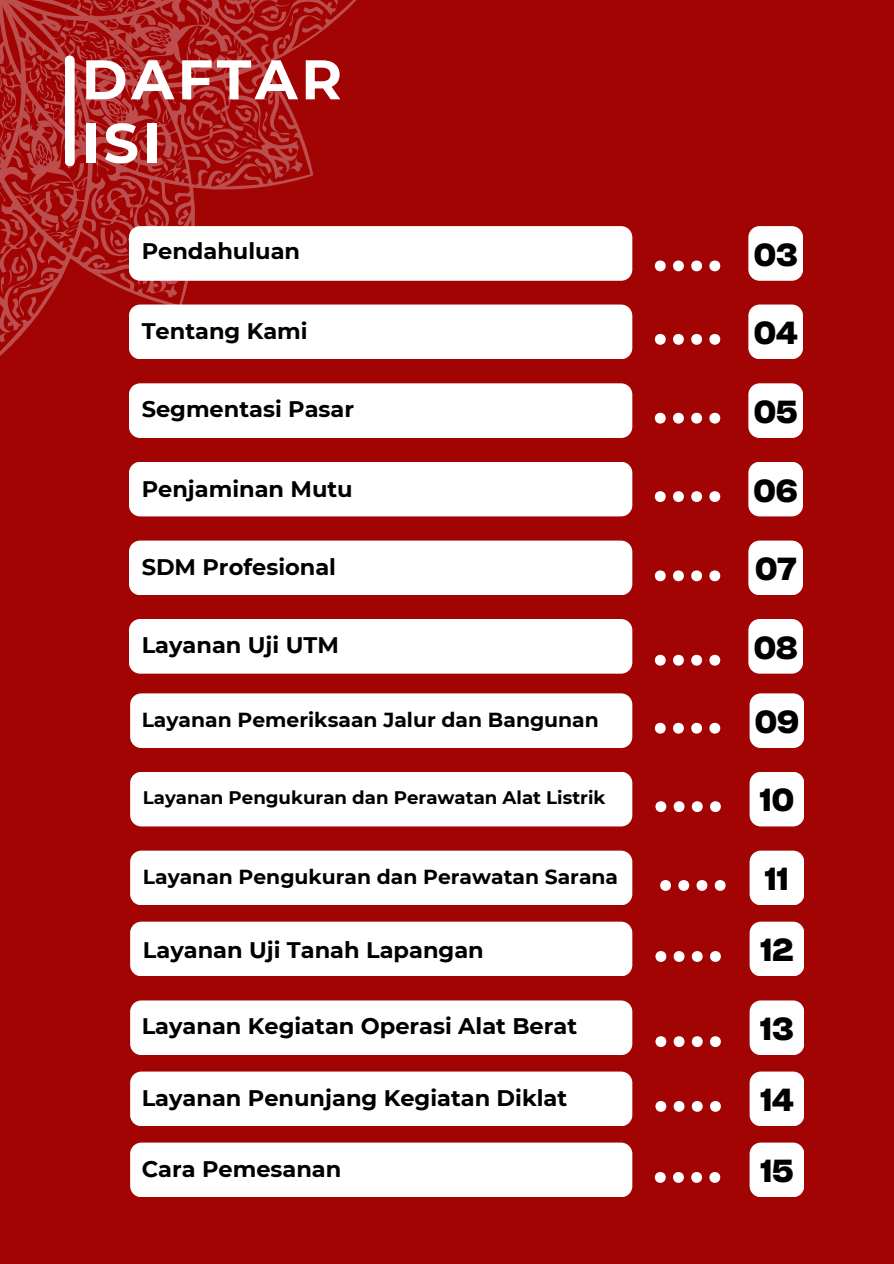
<style>
.page{position:relative;width:894px;height:1264px;background:#fff}
.page>*{position:absolute;margin:0;border:0;box-sizing:border-box;transform-origin:0 0}
.t1{font:700 55.8px "Montserrat";letter-spacing:.065em;color:#fff}
.t2{font:700 30.6px "Cy Grotesk Key";color:#000}
.t3{font:700 22.5px "Montserrat";color:#000}
.t4{font:700 20.25px "Montserrat";color:#000}
.t5{font:700 18.15px "Montserrat";color:#000}
</style>
<div class="page">
<div style="left:0;top:0;width:893px;height:1263px;background:#a20303"></div>
<svg style="left:0;top:0;width:357px;height:356px"></svg>
<svg style="left:65px;top:55px;width:10px;height:111px"></svg>
<svg style="left:748px;top:226px;width:54px;height:55px;background:#faf3f3"></svg>
<div style="left:748px;top:383px;width:54px;height:55px;background:#fff"></div>
<div style="left:748px;top:540px;width:54px;height:55px;background:#fff"></div>
<div style="left:748px;top:304px;width:54px;height:55px;background:#fff"></div>
<div style="left:748px;top:462px;width:54px;height:54px;background:#fff"></div>
<div style="left:748px;top:619px;width:54px;height:54px;background:#fff"></div>
<div style="left:129px;top:226px;width:503px;height:55px;background:#fff"></div>
<div style="left:129px;top:383px;width:503px;height:55px;background:#fff"></div>
<div style="left:129px;top:540px;width:503px;height:55px;background:#fff"></div>
<div style="left:129px;top:304px;width:503px;height:55px;background:#fff"></div>
<div style="left:129px;top:462px;width:503px;height:54px;background:#fff"></div>
<div style="left:129px;top:619px;width:503px;height:54px;background:#fff"></div>
<svg style="left:749px;top:693px;width:55px;height:55px;background:#faf1f1"></svg>
<svg style="left:749px;top:850px;width:55px;height:55px;background:#f9f1f1"></svg>
<div style="left:749px;top:772px;width:55px;height:54px;background:#fff"></div>
<div style="left:130px;top:693px;width:502px;height:55px;background:#fff"></div>
<div style="left:130px;top:850px;width:502px;height:55px;background:#fff"></div>
<div style="left:130px;top:772px;width:502px;height:54px;background:#fff"></div>
<svg style="left:749px;top:1000px;width:55px;height:55px;background:#faf1f1"></svg>
<svg style="left:749px;top:921px;width:55px;height:55px;background:#f9f1f1"></svg>
<div style="left:130px;top:1000px;width:502px;height:55px;background:#fff"></div>
<div style="left:130px;top:921px;width:502px;height:55px;background:#fff"></div>
<svg style="left:749px;top:1071px;width:55px;height:55px;background:#f9f1f1"></svg>
<div style="left:130px;top:1071px;width:502px;height:55px;background:#fff"></div>
<svg style="left:749px;top:1142px;width:55px;height:55px;background:#f9f1f1"></svg>
<div style="left:130px;top:1142px;width:502px;height:55px;background:#fff"></div>
<p class="t1" style="left:82px;top:45px;width:262px">DAFTAR</p>
<p class="t1" style="left:82px;top:109px;width:81px">ISI</p>
<p class="t3" style="left:142px;top:237px;width:160px">Pendahuluan</p>
<h2 class="t2" style="left:753px;top:235px;width:45px">03</h2>
<p class="t1" style="left:652px;top:217px;width:71px">....</p>
<h2 class="t3" style="left:142px;top:317px;width:167px">Tentang Kami</h2>
<p class="t1" style="left:652px;top:290px;width:71px">....</p>
<h2 class="t2" style="left:753px;top:313px;width:45px">04</h2>
<p class="t3" style="left:142px;top:395px;width:214px">Segmentasi Pasar</p>
<p class="t1" style="left:652px;top:369px;width:71px">....</p>
<h2 class="t2" style="left:753px;top:392px;width:45px">05</h2>
<h2 class="t3" style="left:142px;top:475px;width:212px">Penjaminan Mutu</h2>
<p class="t1" style="left:652px;top:447px;width:71px">....</p>
<h2 class="t2" style="left:753px;top:471px;width:46px">06</h2>
<h2 class="t3" style="left:142px;top:553px;width:196px">SDM Profesional</h2>
<p class="t1" style="left:652px;top:527px;width:71px">....</p>
<h2 class="t2" style="left:754px;top:549px;width:43px">07</h2>
<h2 class="t3" style="left:142px;top:631px;width:199px">Layanan Uji UTM</h2>
<p class="t1" style="left:652px;top:611px;width:71px">....</p>
<h2 class="t2" style="left:753px;top:628px;width:45px">08</h2>
<h2 class="t4" style="left:142px;top:707px;width:458px">Layanan Pemeriksaan Jalur dan Bangunan</h2>
<h2 class="t2" style="left:754px;top:702px;width:46px">09</h2>
<p class="t1" style="left:652px;top:679px;width:71px">....</p>
<p class="t5" style="left:143px;top:786px;width:464px">Layanan Pengukuran dan Perawatan Alat Listrik</p>
<p class="t1" style="left:653px;top:757px;width:71px">....</p>
<p class="t2" style="left:759px;top:780px;width:36px">10</p>
<p class="t4" style="left:143px;top:864px;width:476px">Layanan Pengukuran dan Perawatan Sarana</p>
<p class="t1" style="left:658px;top:836px;width:71px">....</p>
<p class="t2" style="left:764px;top:859px;width:25px">11</p>
<p class="t3" style="left:143px;top:936px;width:342px">Layanan Uji Tanah Lapangan</p>
<p class="t1" style="left:653px;top:907px;width:71px">....</p>
<p class="t2" style="left:760px;top:930px;width:34px">12</p>
<p class="t3" style="left:142px;top:1011px;width:437px">Layanan Kegiatan Operasi Alat Berat</p>
<p class="t1" style="left:653px;top:992px;width:71px">....</p>
<p class="t2" style="left:760px;top:1009px;width:35px">13</p>
<p class="t3" style="left:142px;top:1083px;width:427px">Layanan Penunjang Kegiatan Diklat</p>
<p class="t1" style="left:653px;top:1057px;width:71px">....</p>
<p class="t2" style="left:760px;top:1080px;width:35px">14</p>
<p class="t3" style="left:142px;top:1154px;width:201px">Cara Pemesanan</p>
<p class="t1" style="left:652px;top:1128px;width:71px">....</p>
<p class="t2" style="left:760px;top:1151px;width:35px">15</p>
</div>
